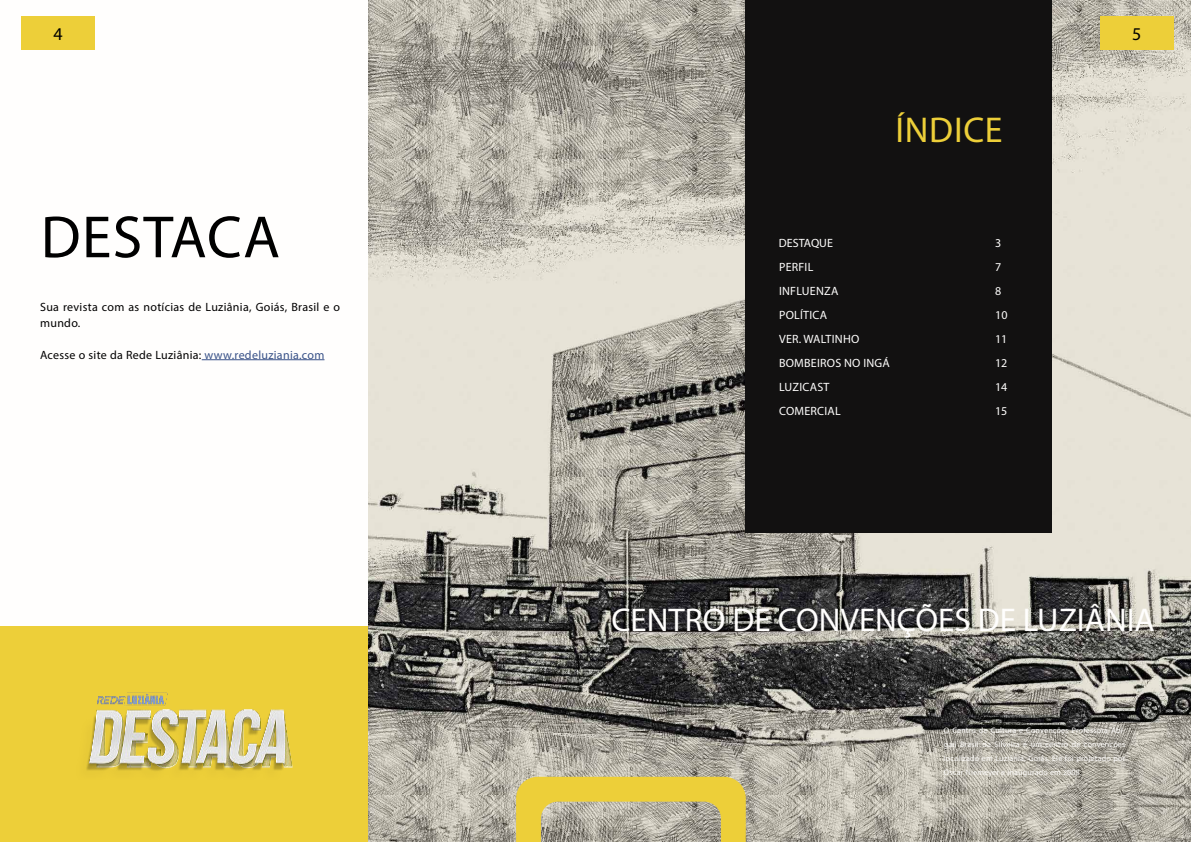
<style>
.page{position:relative;width:1191px;height:842px;background:#fff}
.page>*{position:absolute;margin:0;border:0;box-sizing:border-box;transform-origin:0 0}
.t1{font:60px "Myriad Pro";letter-spacing:.02em;color:#000}
.t2{font:36px "Myriad Pro";letter-spacing:.02em;color:#edcf39}
.t3{font:33px "Myriad Pro";color:#fffefd}
.t4{font:18px "Myriad Pro";color:#000}
.t5{font:12px/16px "Myriad Pro";letter-spacing:.025em;color:#000}
.t6{font:12px "Myriad Pro";letter-spacing:.02em;color:#fffefd}
.t7{font:12px "Myriad Pro";color:#fffefd}
.t8{font:8px/14px "Myriad Pro";letter-spacing:.025em;color:#fffefd;text-align:justify}
.s1{color:#395288}
</style>
<div class="page">
<div style="left:0;top:627px;width:595px;height:215px;background:#edcf39"></div>
<img style="left:369px;top:0;width:822px;height:842px">
<div style="left:746px;top:0;width:306px;height:533px;background:#121111"></div>
<hr style="left:202px;top:359px;width:122px;height:1px;background:#395288">
<svg style="left:516px;top:777px;width:230px;height:65px"></svg>
<img style="left:86px;top:692px;width:207px;height:79px">
<div style="left:22px;top:16px;width:73px;height:34px;background:#edcf39"></div>
<div style="left:1100px;top:16px;width:73px;height:34px;background:#edcf39"></div>
<h3 class="t4" style="left:53px;top:23px;width:11px">4</h3>
<h3 class="t4" style="left:1132px;top:23px;width:11px">5</h3>
<h1 class="t1" style="left:41px;top:200px;width:241px">DESTACA</h1>
<h3 class="t5" style="left:40px;top:298px;width:302px">Sua revista com as notícias de Luziânia, Goiás, Brasil e o mundo.</h3>
<h3 class="t5" style="left:40px;top:346px;width:286px">Acesse o site da Rede Luziânia: <span class="s1">www.redeluziania.com</span></h3>
<h2 class="t2" style="left:895px;top:107px;width:109px">ÍNDICE</h2>
<h3 class="t7" style="left:779px;top:235px;width:55px">DESTAQUE</h3>
<h3 class="t6" style="left:995px;top:235px;width:8px">3</h3>
<h3 class="t6" style="left:779px;top:259px;width:36px">PERFIL</h3>
<h3 class="t6" style="left:995px;top:259px;width:8px">7</h3>
<h3 class="t6" style="left:779px;top:283px;width:61px">INFLUENZA</h3>
<h3 class="t6" style="left:995px;top:283px;width:8px">8</h3>
<h3 class="t6" style="left:779px;top:307px;width:50px">POLÍTICA</h3>
<h3 class="t6" style="left:995px;top:307px;width:14px">10</h3>
<h3 class="t6" style="left:779px;top:331px;width:82px">VER. WALTINHO</h3>
<h3 class="t6" style="left:995px;top:331px;width:14px">11</h3>
<h3 class="t6" style="left:779px;top:355px;width:112px">BOMBEIROS NO INGÁ</h3>
<h3 class="t6" style="left:995px;top:355px;width:14px">12</h3>
<h3 class="t6" style="left:779px;top:379px;width:52px">LUZICAST</h3>
<h3 class="t6" style="left:995px;top:379px;width:14px">14</h3>
<h3 class="t6" style="left:779px;top:403px;width:63px">COMERCIAL</h3>
<h3 class="t6" style="left:995px;top:403px;width:14px">15</h3>
<h3 class="t3" style="left:611px;top:600px;width:545px">CENTRO DE CONVENÇÕES DE LUZIÂNIA</h3>
<p class="t8" style="left:944px;top:723px;width:183px">O Centro de Cultura e Convenções Professora Abi&shy;gail Brasil da Silveira é um centro de convenções localizado em Luziânia, Goiás. Ele foi projetado por Oscar Niemeyer e inaugurado em 2008.</p>
</div>
